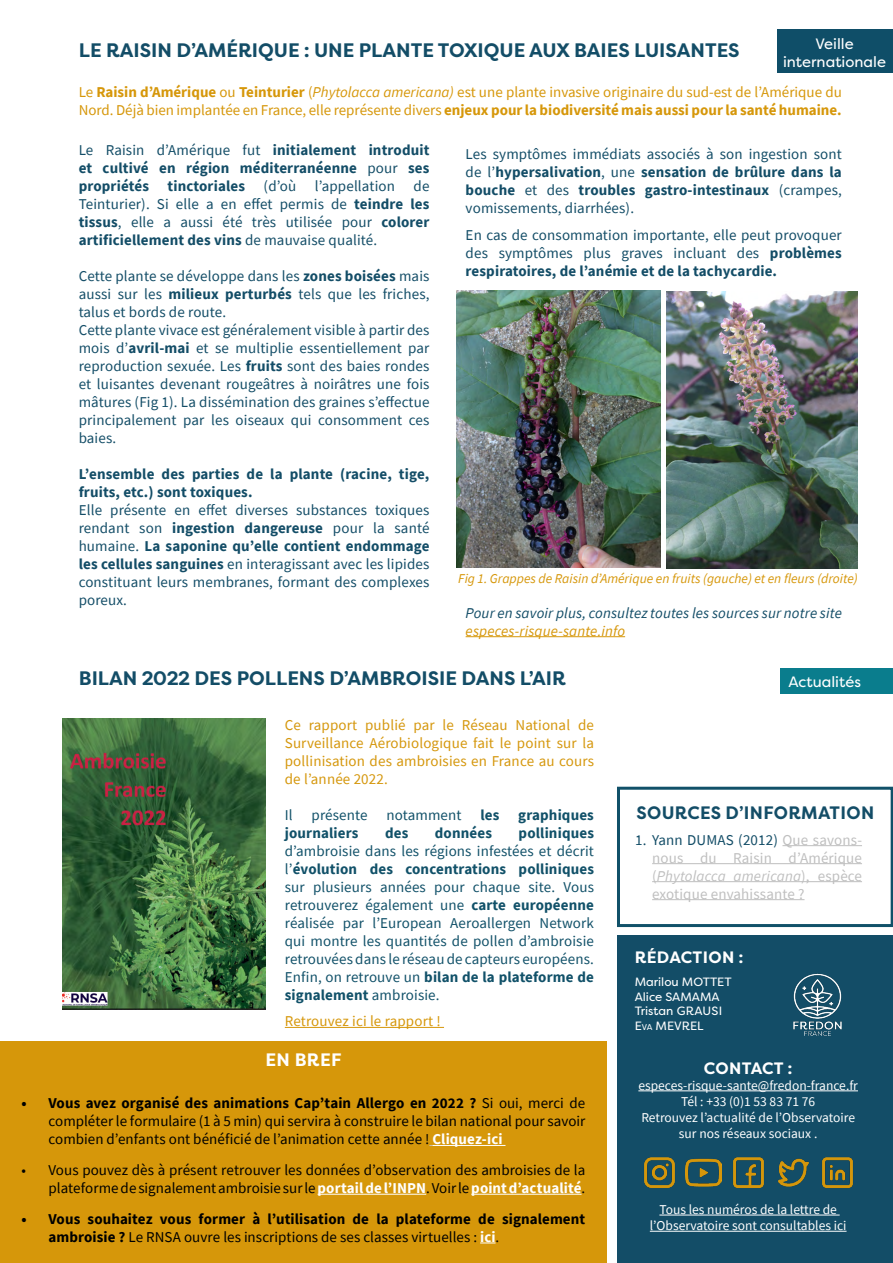
<style>
.page{position:relative;width:893px;height:1263px;background:#fff}
.page>*{position:absolute;margin:0;border:0;box-sizing:border-box;transform-origin:0 0}
.t1{font:700 19.5px "Filson Pro";color:#134d67}
.t2{font:700 18px "Filson Pro";letter-spacing:.02em;color:#134d67}
.t3{font:700 18px "Filson Pro";letter-spacing:.02em;color:#fff}
.t4{font:700 16.5px "Filson Pro";letter-spacing:.02em;color:#fff}
.t5{font:15px/18px "Source Sans Pro";letter-spacing:.01em;color:#134d67;text-align:justify}
.t6{font:15px/18px "Source Sans Pro";letter-spacing:.01em;color:#115169;text-align:justify}
.t7{font:15px/18px "Source Sans Pro";color:#000;text-align:justify}
.t8{font:15px/18px "Source Sans Pro";color:#d6970a}
.t9{font:15px/18px "Source Sans Pro";letter-spacing:.01em;color:#d5970c;text-align:justify}
.t10{font:700 15px/18px "Source Sans Pro";letter-spacing:.005em;color:#000}
.t11{font:15px/18px "Source Sans Pro";letter-spacing:.01em;color:#bfbfbf;text-align:justify}
.t12{font:700 15px/18px "Source Sans Pro";letter-spacing:.01em;color:#134d67}
.t13{font:italic 15px "Source Sans Pro";letter-spacing:.01em;color:#134d67}
.t14{font:700 15px "Source Sans Pro";letter-spacing:.01em;color:#115169}
.t15{font:15px/18px "Filson Pro";color:#fff;text-align:center}
.t16{font:italic 15px "Source Sans Pro";letter-spacing:.01em;color:#d6970a}
.t17{font:13.5px/16.2px "Source Sans Pro";color:#fff;text-align:center}
.t18{font:italic 13.5px "Source Sans Pro";color:#d6970a}
.t19{font:12px/14.4px "Filson Pro";color:#fff}
.s1{font-weight:700}
.s2{font-style:italic}
.s3{font-weight:700;color:#fff}
.s4{font-weight:400}
.s5{color:#fff}
.s6{color:#134d67}
.s7{font-style:inherit}
.s8{font-size:8.4px}
</style>
<div class="page">
<div style="left:0;top:1042px;width:607px;height:221px;background:#d6970a"></div>
<div style="left:618px;top:935px;width:275px;height:328px;background:#134d67"></div>
<hr style="left:638px;top:1090px;width:220px;height:1px;background:#fff">
<img style="left:793px;top:973px;width:49px;height:63px">
<hr style="left:659px;top:1215px;width:181px;height:1px;background:#fff">
<hr style="left:650px;top:1231px;width:196px;height:1px;background:#fff">
<img style="left:644px;top:1157px;width:31px;height:31px">
<img style="left:686px;top:1158px;width:36px;height:29px">
<img style="left:733px;top:1157px;width:31px;height:31px">
<img style="left:778px;top:1158px;width:31px;height:29px">
<img style="left:822px;top:1157px;width:31px;height:31px">
<hr style="left:432px;top:1145px;width:73px;height:1px;background:#fff">
<hr style="left:318px;top:1194px;width:108px;height:1px;background:#fff">
<hr style="left:471px;top:1194px;width:111px;height:1px;background:#fff">
<svg style="left:480px;top:1242px;width:16px;height:1px"></svg>
<div style="left:777px;top:29px;width:115px;height:44px;background:#0f4e68"></div>
<hr style="left:466px;top:636px;width:159px;height:1px;background:#d6970a">
<div style="left:617px;top:787px;width:276px;height:140px;border:3px solid #115169"></div>
<hr style="left:782px;top:845px;width:80px;height:1px;background:#bfbfbf">
<hr style="left:652px;top:863px;width:210px;height:1px;background:#bfbfbf">
<hr style="left:652px;top:881px;width:210px;height:1px;background:#bfbfbf">
<hr style="left:652px;top:899px;width:152px;height:1px;background:#bfbfbf">
<img style="left:456px;top:291px;width:205px;height:276px">
<img style="left:667px;top:292px;width:191px;height:276px">
<hr style="left:285px;top:1027px;width:159px;height:1px;background:#d6970a">
<div style="left:781px;top:668px;width:112px;height:26px;background:#0a7d8d"></div>
<img style="left:63px;top:718px;width:202px;height:291px">
<p class="t15" style="left:783px;top:34px;width:104px">Veille internationale</p>
<h1 class="t1" style="left:79px;top:38px;width:662px">LE RAISIN D’AMÉRIQUE : UNE PLANTE TOXIQUE AUX BAIES LUISANTES</h1>
<p class="t8" style="left:79px;top:82px;width:765px">Le <span class="s1">Raisin d’Amérique</span> ou <span class="s1">Teinturier</span> (<span class="s2">Phytolacca americana)</span> est une plante invasive originaire du sud-est de l’Amérique du<br>Nord. Déjà bien implantée en France, elle représente divers <span class="s1">enjeux pour la biodiversité mais aussi pour la santé humaine.</span></p>
<p class="t5" style="left:79px;top:141px;width:352px">Le Raisin d’Amérique fut <span class="s1">initialement introduit et cultivé en région méditerranéenne</span> pour <span class="s1">ses propriétés tinctoriales</span> (d’où l’appellation de Teinturier). Si elle a en effet permis de <span class="s1">teindre les tissus</span>, elle a aussi été très utilisée pour <span class="s1">colorer artificiellement des vins</span> de mauvaise qualité.</p>
<p class="t5" style="left:79px;top:267px;width:352px;text-align:left">Cette plante se développe dans les <span class="s1">zones boisées</span> mais aussi sur les <span class="s1">milieux perturbés</span> tels que les friches, talus et bords de route.<br>Cette plante vivace est généralement visible à partir des mois d’<span class="s1">avril-mai</span> et se multiplie essentiellement par reproduction sexuée. Les <span class="s1">fruits</span> sont des baies rondes et luisantes devenant rougeâtres à noirâtres une fois mâtures (Fig 1). La dissémination des graines s’effectue principalement par les oiseaux qui consomment ces baies.</p>
<p class="t12" style="left:79px;top:465px;width:352px">L’ensemble des parties de la plante (racine, tige, fruits, etc.) sont toxiques.</p>
<p class="t5" style="left:79px;top:501px;width:352px">Elle présente en effet diverses substances toxiques rendant son <span class="s1">ingestion dangereuse</span> pour la santé humaine. <span class="s1">La saponine qu’elle contient endommage les cellules sanguines</span> en interagissant avec les lipides constituant leurs membranes, formant des complexes poreux.</p>
<p class="t5" style="left:466px;top:145px;width:378px">Les symptômes immédiats associés à son ingestion sont de l’<span class="s1">hypersalivation</span>, une <span class="s1">sensation de brûlure dans la bouche</span> et des <span class="s1">troubles gastro-intestinaux</span> (crampes, vomissements, diarrhées).</p>
<p class="t5" style="left:466px;top:225px;width:378px">En cas de consommation importante, elle peut provoquer des symptômes plus graves incluant des <span class="s1">problèmes respiratoires, de l’anémie et de la tachycardie.</span></p>
<p class="t18" style="left:458px;top:570px;width:401px">Fig 1. Grappes de Raisin d’Amérique en fruits (gauche) et en fleurs (droite)</p>
<p class="t13" style="left:466px;top:603px;width:378px">Pour en savoir plus, consultez toutes les sources sur notre site</p>
<p class="t16" style="left:466px;top:621px;width:161px">especes-risque-sante.info</p>
<h1 class="t1" style="left:79px;top:666px;width:489px">BILAN 2022 DES POLLENS D’AMBROISIE DANS L’AIR</h1>
<p class="t9" style="left:285px;top:716px;width:311px">Ce rapport publié par le Réseau National de Surveillance Aérobiologique fait le point sur la pollinisation des ambroisies en France au cours de l’année 2022.</p>
<p class="t6" style="left:285px;top:806px;width:9px">Il</p>
<p class="t6" style="left:312px;top:806px;width:58px">présente</p>
<p class="t6" style="left:386px;top:806px;width:77px">notamment</p>
<p class="t14" style="left:480px;top:805px;width:21px">les</p>
<p class="t14" style="left:518px;top:805px;width:77px">graphiques</p>
<p class="t14" style="left:285px;top:823px;width:75px">journaliers</p>
<p class="t14" style="left:385px;top:823px;width:25px">des</p>
<p class="t14" style="left:435px;top:823px;width:59px">données</p>
<p class="t14" style="left:519px;top:823px;width:77px">polliniques</p>
<p class="t6" style="left:285px;top:842px;width:311px">d’ambroisie dans les régions infestées et décrit l’<span class="s1">évolution des concentrations polliniques </span>sur plusieurs années pour chaque site. Vous retrouverez également une <span class="s1">carte européenne </span>réalisée par l’European Aeroallergen Network qui montre les quantités de pollen d’ambroisie retrouvées dans le réseau de capteurs européens.<br>Enfin, on retrouve un <span class="s1">bilan de la plateforme de signalement</span> ambroisie.</p>
<p class="t8" style="left:285px;top:1012px;width:157px">Retrouvez ici le rapport !</p>
<p class="t3" style="left:265px;top:1048px;width:78px">EN BREF</p>
<p class="t7" style="left:49px;top:1094px;width:538px;text-indent:-27px"><span class="s1">• Vous avez organisé des animations Cap’tain Allergo en 2022 ?</span> Si oui, merci de compléter le formulaire (1 à 5 min) qui servira à construire le bilan national pour savoir combien d’enfants ont bénéficié de l’animation cette année ! <span class="s3">Cliquez-ici</span></p>
<p class="t7" style="left:22px;top:1161px;width:565px;text-align:right">• Vous pouvez dès à présent retrouver les données d’observation des ambroisies de la plateforme de signalement ambroisie sur le <span class="s3">portail de l’INPN</span>. Voir le <span class="s3">point d’actualité</span>.</p>
<p class="t10" style="left:49px;top:1209px;width:538px;text-indent:-27px">• Vous souhaitez vous former à l’utilisation de la plateforme de signalement ambroisie ? <span class="s4">Le RNSA ouvre les inscriptions de ses classes virtuelles :</span> <span class="s5">ici</span><span class="s4">.</span></p>
<p class="t15" style="left:788px;top:672px;width:74px">Actualités</p>
<p class="t2" style="left:636px;top:801px;width:239px">SOURCES D’INFORMATION</p>
<p class="t11" style="left:652px;top:830px;width:211px;text-indent:-17px"><span class="s6">1. Yann DUMAS (2012)</span> Que savons&shy;nous du Raisin d’Amérique (<span class="s2">Phytolacca americana</span>), espèce exotique envahissante ?</p>
<p class="t4" style="left:635px;top:947px;width:110px">RÉDACTION :</p>
<p class="t19" style="left:635px;top:975px;width:98px">Marilou MOTTET<br>Alice SAMAMA<br>Tristan GRAUSI<br><span class="s7">E</span><span class="s8">va</span> <span class="s7">MEVREL</span></p>
<p class="t4" style="left:704px;top:1057px;width:90px">CONTACT :</p>
<p class="t17" style="left:638px;top:1077px;width:221px">especes-risque-sante@fredon-france.fr Tél : +33 (0)1 53 83 71 76<br>Retrouvez l’actualité de l’Observatoire sur nos réseaux sociaux .</p>
<p class="t17" style="left:650px;top:1201px;width:198px">Tous les numéros de la lettre de l’Observatoire sont consultables ici</p>
</div>
